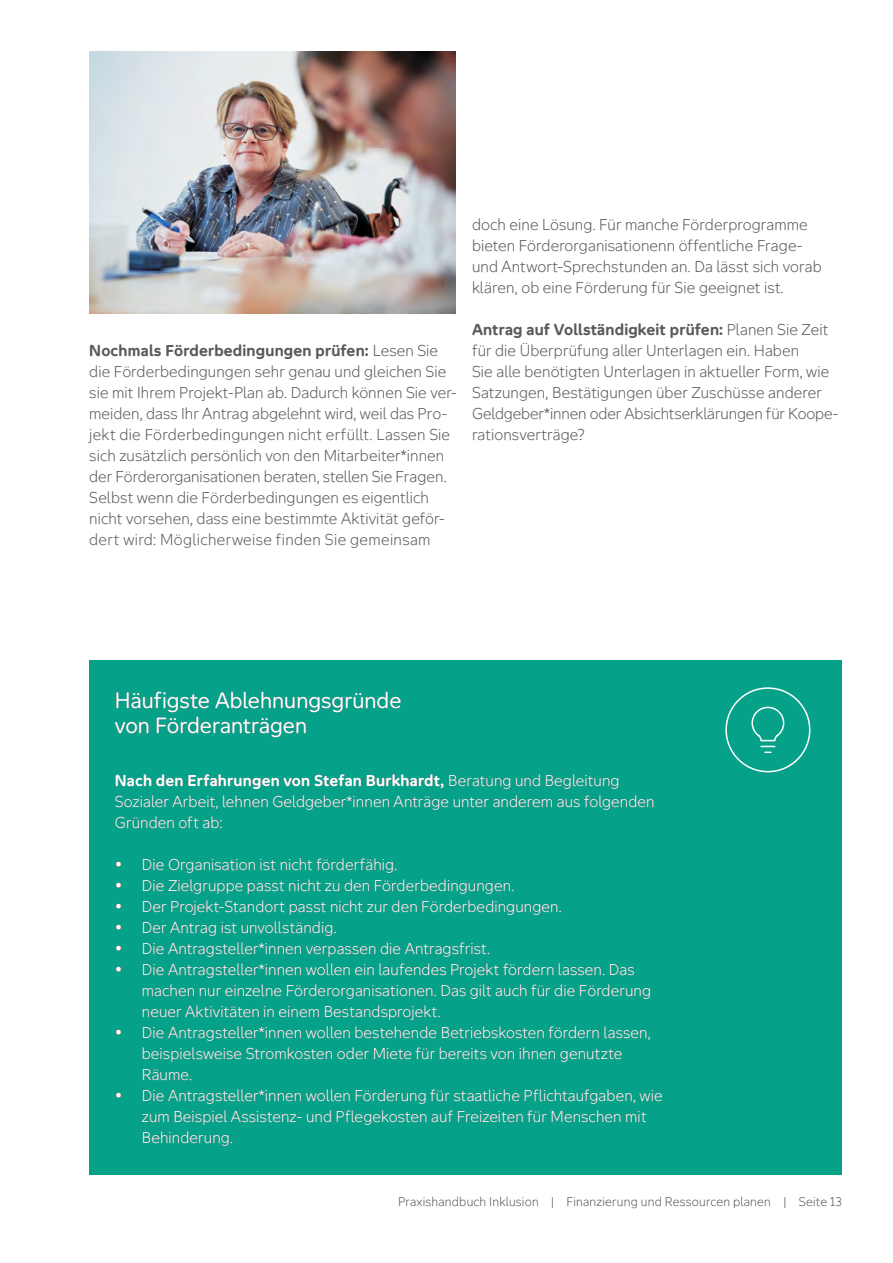
<style>
.page{position:relative;width:893px;height:1263px;background:#fff}
.page>*{position:absolute;margin:0;border:0;box-sizing:border-box;transform-origin:0 0}
.t1{font:21px/25.2px "Aktion Mensch";color:#fff}
.t2{font:300 15px/21px "Aktion Mensch";letter-spacing:.005em;color:#58595b}
.t3{font:300 15px/21px "Aktion Mensch";letter-spacing:.005em;color:#fff}
.t4{font:300 12px "Aktion Mensch";letter-spacing:.015em;color:#58595b}
.s1{font-weight:700}
</style>
<div class="page">
<img style="left:89px;top:51px;width:366px;height:263px">
<div style="left:89px;top:660px;width:753px;height:514px;background:#05a189"></div>
<div style="left:725px;top:687px;width:85px;height:85px;border:2px solid #fff;border-radius:50%"></div>
<svg style="left:751px;top:706px;width:34px;height:48px"></svg>
<p class="t2" style="left:89px;top:340px;width:369px"><span class="s1">Nochmals Förderbedingungen prüfen:</span> Lesen Sie die Förderbedingungen sehr genau und gleichen Sie sie mit Ihrem Projekt-Plan ab. Dadurch können Sie ver&shy;meiden, dass Ihr Antrag abgelehnt wird, weil das Pro&shy;jekt die Förderbedingungen nicht erfüllt. Lassen Sie sich zusätzlich persönlich von den Mitarbeiter*innen der Förderorganisationen beraten, stellen Sie Fragen.<br>Selbst wenn die Förderbedingungen es eigentlich nicht vorsehen, dass eine bestimmte Aktivität geför&shy;dert wird: Möglicherweise finden Sie gemeinsam</p>
<p class="t2" style="left:472px;top:214px;width:351px">doch eine Lösung. Für manche Förderprogramme bieten Förderorganisationenn öffentliche Frage&shy;und Antwort-Sprechstunden an. Da lässt sich vorab klären, ob eine Förderung für Sie geeignet ist.</p>
<p class="t2" style="left:472px;top:319px;width:368px"><span class="s1">Antrag auf Vollständigkeit prüfen:</span> Planen Sie Zeit für die Überprüfung aller Unterlagen ein. Haben<br>Sie alle benötigten Unterlagen in aktueller Form, wie Satzungen, Bestätigungen über Zuschüsse anderer Geldgeber*innen oder Absichtserklärungen für Koope&shy;rationsverträge?</p>
<h1 class="t1" style="left:115px;top:687px;width:288px">Häufigste Ablehnungsgründe von Förderanträgen</h1>
<p class="t3" style="left:115px;top:770px;width:541px"><span class="s1">Nach den Erfahrungen von Stefan Burkhardt,</span> Beratung und Begleitung<br>Sozialer Arbeit, lehnen Geldgeber*innen Anträge unter anderem aus folgenden<br>Gründen oft ab:</p>
<p class="t3" style="left:115px;top:854px;width:284px"><span class="s1">•</span> Die Organisation ist nicht förderfähig.</p>
<p class="t3" style="left:115px;top:875px;width:401px"><span class="s1">•</span> Die Zielgruppe passt nicht zu den Förderbedingungen.</p>
<p class="t3" style="left:115px;top:896px;width:449px"><span class="s1">•</span> Der Projekt-Standort passt nicht zur den Förderbedingungen.</p>
<p class="t3" style="left:115px;top:917px;width:223px"><span class="s1">•</span> Der Antrag ist unvollständig.</p>
<p class="t3" style="left:115px;top:938px;width:377px"><span class="s1">•</span> Die Antragsteller*innen verpassen die Antragsfrist.</p>
<p class="t3" style="left:142px;top:959px;width:511px;text-indent:-27px"><span class="s1">•</span> Die Antragsteller*innen wollen ein laufendes Projekt fördern lassen. Das machen nur einzelne Förderorganisationen. Das gilt auch für die Förderung neuer Aktivitäten in einem Bestandsprojekt.</p>
<p class="t3" style="left:142px;top:1022px;width:511px;text-indent:-27px"><span class="s1">•</span> Die Antragsteller*innen wollen bestehende Betriebskosten fördern lassen, beispielsweise Stromkosten oder Miete für bereits von ihnen genutzte<br>Räume.</p>
<p class="t3" style="left:142px;top:1085px;width:522px;text-indent:-27px"><span class="s1">•</span> Die Antragsteller*innen wollen Förderung für staatliche Pflichtaufgaben, wie zum Beispiel Assistenz- und Pflegekosten auf Freizeiten für Menschen mit<br>Behinderung.</p>
<p class="t4" style="left:398px;top:1194px;width:445px">Praxishandbuch Inklusion | Finanzierung und Ressourcen planen | Seite 13</p>
</div>
